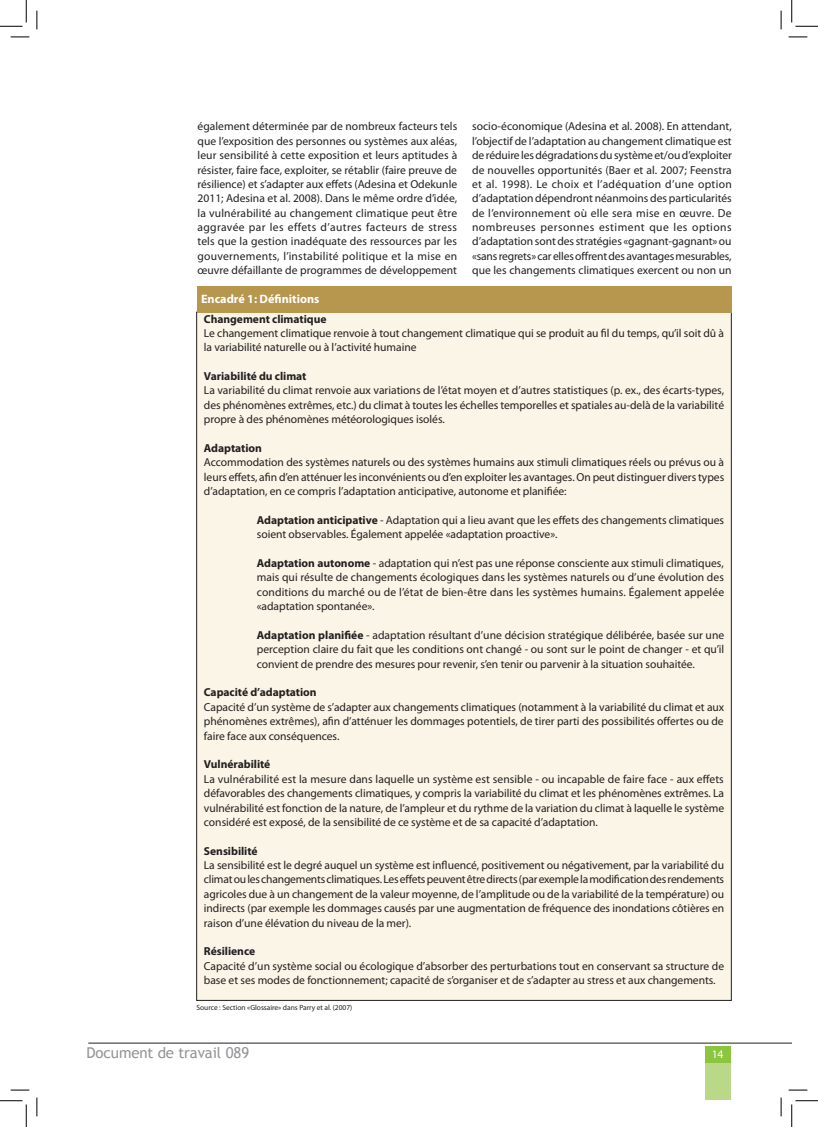
<style>
.page{position:relative;width:818px;height:1127px;background:#fff}
.page>*{position:absolute;margin:0;border:0;box-sizing:border-box;transform-origin:0 0}
.t1{font:15px "Trebuchet MS";letter-spacing:-.005em;color:#939598}
.t2{font:700 12.25px "Myriad Pro";color:#fff}
.t3{font:11.5px/14.4px "Myriad Pro";letter-spacing:-.005em;color:#231f20;text-align:justify}
.t4{font:700 11.5px "Myriad Pro";letter-spacing:-.005em;color:#231f20}
.t5{font:11.5px "Myriad Pro";color:#fff}
.t6{font:7.5px "Myriad Pro";letter-spacing:-.005em;color:#231f20}
.s1{font-weight:700}
</style>
<div class="page">
<hr style="left:88px;top:1042px;width:704px;height:1px;background:#231f20">
<div style="left:705px;top:1046px;width:25px;height:16px;background:#8bc63e"></div>
<div style="left:705px;top:1063px;width:25px;height:36px;background:#b9d989"></div>
<div style="left:197px;top:312px;width:534px;height:688px;background:#faf5e6"></div>
<div style="left:197px;top:286px;width:534px;height:26px;background:#b7964d"></div>
<svg style="left:11px;top:36px;width:18px;height:2px"></svg>
<svg style="left:788px;top:36px;width:19px;height:2px"></svg>
<svg style="left:11px;top:1089px;width:18px;height:1px"></svg>
<svg style="left:788px;top:1089px;width:19px;height:1px"></svg>
<svg style="left:36px;top:11px;width:2px;height:18px"></svg>
<svg style="left:36px;top:1097px;width:2px;height:18px"></svg>
<svg style="left:780px;top:11px;width:2px;height:18px"></svg>
<svg style="left:780px;top:1097px;width:2px;height:18px"></svg>
<svg style="left:0;top:0;width:27px;height:27px"></svg>
<svg style="left:0;top:1100px;width:27px;height:26px"></svg>
<svg style="left:791px;top:0;width:27px;height:27px"></svg>
<svg style="left:791px;top:1100px;width:27px;height:26px"></svg>
<p class="t3" style="left:197px;top:119px;width:261px">également déterminée par de nombreux facteurs tels que l’exposition des personnes ou systèmes aux aléas, leur sensibilité à cette exposition et leurs aptitudes à résister, faire face, exploiter, se rétablir (faire preuve de résilience) et s’adapter aux effets (Adesina et Odekunle 2011; Adesina et al. 2008). Dans le même ordre d’idée, la vulnérabilité au changement climatique peut être aggravée par les effets d’autres facteurs de stress tels que la gestion inadéquate des ressources par les gouvernements, l’instabilité politique et la mise en œuvre défaillante de programmes de développement</p>
<p class="t3" style="left:472px;top:119px;width:261px">socio-économique (Adesina et al. 2008). En attendant, l’objectif de l’adaptation au changement climatique est de réduire les dégradations du système et/ou d’exploiter de nouvelles opportunités (Baer et al. 2007; Feenstra et al. 1998). Le choix et l’adéquation d’une option d’adaptation dépendront néanmoins des particularités de l’environnement où elle sera mise en œuvre. De nombreuses personnes estiment que les options d’adaptation sont des stratégies «gagnant-gagnant» ou «sans regrets» car elles offrent des avantages mesurables, que les changements climatiques exercent ou non un</p>
<p class="t2" style="left:201px;top:291px;width:120px">Encadré 1: Définitions</p>
<p class="t4" style="left:204px;top:311px;width:124px">Changement climatique</p>
<p class="t3" style="left:204px;top:325px;width:522px">Le changement climatique renvoie à tout changement climatique qui se produit au fil du temps, qu’il soit dû à la variabilité naturelle ou à l’activité humaine</p>
<p class="t4" style="left:204px;top:368px;width:104px">Variabilité du climat</p>
<p class="t3" style="left:204px;top:383px;width:522px">La variabilité du climat renvoie aux variations de l’état moyen et d’autres statistiques (p. ex., des écarts-types, des phénomènes extrêmes, etc.) du climat à toutes les échelles temporelles et spatiales au-delà de la variabilité propre à des phénomènes météorologiques isolés.</p>
<p class="t4" style="left:204px;top:440px;width:60px">Adaptation</p>
<p class="t3" style="left:204px;top:455px;width:522px">Accommodation des systèmes naturels ou des systèmes humains aux stimuli climatiques réels ou prévus ou à leurs effets, afin d’en atténuer les inconvénients ou d’en exploiter les avantages. On peut distinguer divers types d’adaptation, en ce compris l’adaptation anticipative, autonome et planifiée:</p>
<p class="t3" style="left:257px;top:512px;width:469px"><span class="s1">Adaptation anticipative</span> - Adaptation qui a lieu avant que les effets des changements climatiques soient observables. Également appelée «adaptation proactive».</p>
<p class="t3" style="left:257px;top:555px;width:469px"><span class="s1">Adaptation autonome</span> - adaptation qui n’est pas une réponse consciente aux stimuli climatiques, mais qui résulte de changements écologiques dans les systèmes naturels ou d’une évolution des conditions du marché ou de l’état de bien-être dans les systèmes humains. Également appelée «adaptation spontanée».</p>
<p class="t3" style="left:257px;top:627px;width:469px"><span class="s1">Adaptation planifiée</span> - adaptation résultant d’une décision stratégique délibérée, basée sur une perception claire du fait que les conditions ont changé - ou sont sur le point de changer - et qu’il convient de prendre des mesures pour revenir, s’en tenir ou parvenir à la situation souhaitée.</p>
<p class="t4" style="left:204px;top:685px;width:114px">Capacité d’adaptation</p>
<p class="t3" style="left:204px;top:699px;width:522px">Capacité d’un système de s’adapter aux changements climatiques (notamment à la variabilité du climat et aux phénomènes extrêmes), afin d’atténuer les dommages potentiels, de tirer parti des possibilités offertes ou de faire face aux conséquences.</p>
<p class="t4" style="left:204px;top:756px;width:68px">Vulnérabilité</p>
<p class="t3" style="left:204px;top:771px;width:522px">La vulnérabilité est la mesure dans laquelle un système est sensible - ou incapable de faire face - aux effets défavorables des changements climatiques, y compris la variabilité du climat et les phénomènes extrêmes. La vulnérabilité est fonction de la nature, de l’ampleur et du rythme de la variation du climat à laquelle le système considéré est exposé, de la sensibilité de ce système et de sa capacité d’adaptation.</p>
<p class="t4" style="left:204px;top:843px;width:55px">Sensibilité</p>
<p class="t3" style="left:204px;top:857px;width:522px">La sensibilité est le degré auquel un système est influencé, positivement ou négativement, par la variabilité du climat ou les changements climatiques. Les effets peuvent être directs (par exemple la modification des rendements agricoles due à un changement de la valeur moyenne, de l’amplitude ou de la variabilité de la température) ou indirects (par exemple les dommages causés par une augmentation de fréquence des inondations côtières en raison d’une élévation du niveau de la mer).</p>
<p class="t4" style="left:204px;top:943px;width:53px">Résilience</p>
<p class="t3" style="left:204px;top:958px;width:522px">Capacité d’un système social ou écologique d’absorber des perturbations tout en conservant sa structure de base et ses modes de fonctionnement; capacité de s’organiser et de s’adapter au stress et aux changements.</p>
<p class="t6" style="left:196px;top:1002px;width:157px">Source : Section «Glossaire» dans Parry et al. (2007)</p>
<h1 class="t1" style="left:86px;top:1043px;width:164px">Document de travail 089</h1>
<p class="t5" style="left:712px;top:1046px;width:13px">14</p>
</div>
